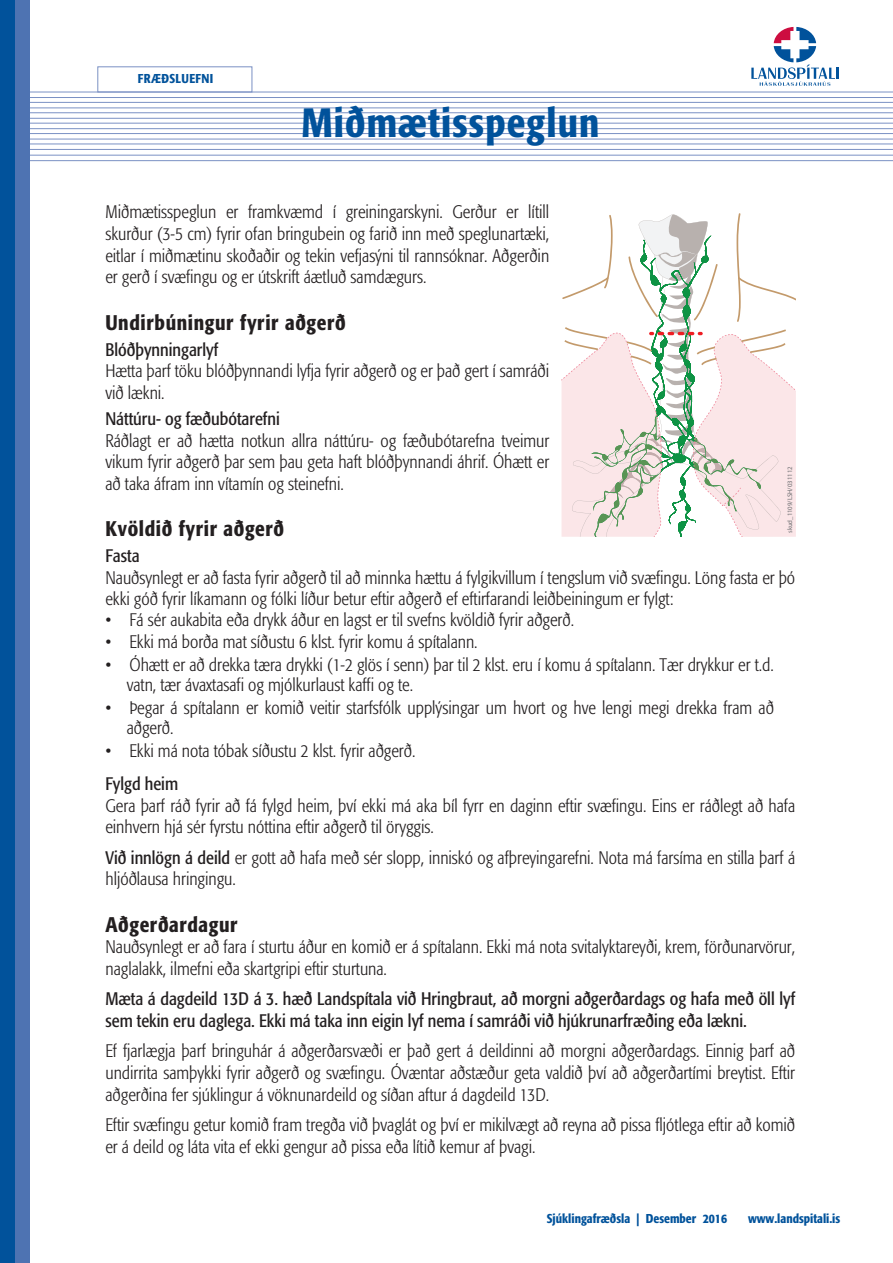
<style>
.page{position:relative;width:893px;height:1263px;background:#fff}
.page>*{position:absolute;margin:0;border:0;box-sizing:border-box;transform-origin:0 0}
.Fyrirsagnir_Bold{font:500 condensed 40.5px "Formata";letter-spacing:.03em;color:#01529b}
.Fyrirsagnir{font:500 condensed 21px "Formata";letter-spacing:.03em;color:#231f20}
.Meginmál_formata_lig{font:300 condensed 18px/21.6px "Formata";color:#231f20}
.Meginmál_formata_lig-2{font:condensed 18px/21.8px "Formata";color:#231f20}
.Milli_millifyrirsagn{font:condensed 18px "Formata";color:#231f20}
.Meginmál_formata_lig-3{font:500 condensed 12.75px "Formata";color:#01529b}
.Meginmál_formata_lig-4{font:500 condensed 12.75px "Formata";letter-spacing:.03em;color:#01529b}
.t1{font:6.75px "Myriad Pro";color:#6c6d70}
.s1{font-weight:400}
</style>
<div class="page">
<div style="left:97px;top:66px;width:155px;height:26px;border:1px solid #7b91c4"></div>
<hr style="left:0;top:92px;width:893px;height:1px;background:#7b91c4">
<hr style="left:0;top:97px;width:893px;height:1px;background:#7b91c4">
<hr style="left:0;top:102px;width:893px;height:1px;background:#7b91c4">
<hr style="left:0;top:108px;width:893px;height:1px;background:#7b91c4">
<hr style="left:0;top:112px;width:893px;height:1px;background:#7b91c4">
<hr style="left:0;top:118px;width:893px;height:1px;background:#7b91c4">
<hr style="left:0;top:123px;width:893px;height:1px;background:#7b91c4">
<hr style="left:0;top:128px;width:893px;height:1px;background:#7b91c4">
<hr style="left:0;top:133px;width:893px;height:1px;background:#7b91c4">
<hr style="left:0;top:139px;width:893px;height:1px;background:#7b91c4">
<hr style="left:0;top:144px;width:893px;height:1px;background:#7b91c4">
<hr style="left:0;top:149px;width:893px;height:1px;background:#7b91c4">
<hr style="left:0;top:155px;width:893px;height:1px;background:#7b91c4">
<hr style="left:0;top:160px;width:893px;height:1px;background:#7b91c4">
<div style="left:0;top:0;width:15px;height:1263px;background:#01529b"></div>
<div style="left:15px;top:0;width:15px;height:1263px;background:#4e73b2"></div>
<svg style="left:751px;top:27px;width:88px;height:59px"></svg>
<svg style="left:561px;top:213px;width:235px;height:324px"></svg>
<img style="left:640px;top:434px;width:34px;height:30px">
<img style="left:625px;top:443px;width:15px;height:8px">
<img style="left:678px;top:438px;width:25px;height:25px">
<p class="Meginmál_formata_lig-4" style="left:138px;top:71px;width:77px">FRÆÐSLUEFNI</p>
<p class="Fyrirsagnir_Bold" style="left:301px;top:98px;width:299px">Miðmætisspeglun</p>
<p class="Meginmál_formata_lig" style="left:105px;top:201px;width:445px;text-align:justify">Miðmætisspeglun er framkvæmd í greiningarskyni. Gerður er lítill skurður (3-5 cm) fyrir ofan bringubein og farið inn með speglunartæki, eitlar í miðmætinu skoðaðir og tekin vefjasýni til rannsóknar. Aðgerðin er gerð í svæfingu og er útskrift áætluð samdægurs.</p>
<p class="Fyrirsagnir" style="left:105px;top:309px;width:242px">Undirbúningur fyrir aðgerð</p>
<p class="Milli_millifyrirsagn" style="left:105px;top:339px;width:114px">Blóðþynningarlyf</p>
<p class="Meginmál_formata_lig" style="left:105px;top:360px;width:445px">Hætta þarf töku blóðþynnandi lyfja fyrir aðgerð og er það gert í samráði við lækni.</p>
<p class="Milli_millifyrirsagn" style="left:105px;top:408px;width:176px">Náttúru- og fæðubótarefni</p>
<p class="Meginmál_formata_lig" style="left:105px;top:430px;width:445px;text-align:justify">Ráðlagt er að hætta notkun allra náttúru- og fæðubótarefna tveimur vikum fyrir aðgerð þar sem þau geta haft blóðþynnandi áhrif. Óhætt er að taka áfram inn vítamín og steinefni.</p>
<p class="Fyrirsagnir" style="left:105px;top:516px;width:180px">Kvöldið fyrir aðgerð</p>
<p class="Milli_millifyrirsagn" style="left:105px;top:545px;width:36px">Fasta</p>
<p class="Meginmál_formata_lig" style="left:105px;top:567px;width:691px">Nauðsynlegt er að fasta fyrir aðgerð til að minnka hættu á fylgikvillum í tengslum við svæfingu. Löng fasta er þó ekki góð fyrir líkamann og fólki líður betur eftir aðgerð ef eftirfarandi leiðbeiningum er fylgt:</p>
<p class="Meginmál_formata_lig" style="left:105px;top:609px;width:470px">• Fá sér aukabita eða drykk áður en lagst er til svefns kvöldið fyrir aðgerð.</p>
<p class="Meginmál_formata_lig" style="left:105px;top:631px;width:374px">• Ekki má borða mat síðustu 6 klst. fyrir komu á spítalann.</p>
<p class="Meginmál_formata_lig" style="left:127px;top:654px;width:649px;line-height:20.4px;text-indent:-21px">• Óhætt er að drekka tæra drykki (1-2 glös í senn) þar til 2 klst. eru í komu á spítalann. Tær drykkur er t.d. vatn, tær ávaxtasafi og mjólkurlaust kaffi og te.</p>
<p class="Meginmál_formata_lig" style="left:127px;top:697px;width:649px;line-height:20.4px;text-indent:-21px">• Þegar á spítalann er komið veitir starfsfólk upplýsingar um hvort og hve lengi megi drekka fram að aðgerð.</p>
<p class="Meginmál_formata_lig" style="left:105px;top:740px;width:311px">• Ekki má nota tóbak síðustu 2 klst. fyrir aðgerð.</p>
<p class="Milli_millifyrirsagn" style="left:105px;top:773px;width:74px">Fylgd heim</p>
<p class="Meginmál_formata_lig" style="left:105px;top:795px;width:691px">Gera þarf ráð fyrir að fá fylgd heim, því ekki má aka bíl fyrr en daginn eftir svæfingu. Eins er ráðlegt að hafa einhvern hjá sér fyrstu nóttina eftir aðgerð til öryggis.</p>
<p class="Meginmál_formata_lig" style="left:105px;top:847px;width:691px"><span class="s1">Við innlögn á deild</span> er gott að hafa með sér slopp, inniskó og afþreyingarefni. Nota má farsíma en stilla þarf á hljóðlausa hringingu.</p>
<p class="Fyrirsagnir" style="left:105px;top:912px;width:134px">Aðgerðardagur</p>
<p class="Meginmál_formata_lig" style="left:105px;top:936px;width:691px">Nauðsynlegt er að fara í sturtu áður en komið er á spítalann. Ekki má nota svitalyktareyði, krem, förðunarvörur, naglalakk, ilmefni eða skartgripi eftir sturtuna.</p>
<p class="Meginmál_formata_lig-2" style="left:105px;top:988px;width:691px">Mæta á dagdeild 13D á 3. hæð Landspítala við Hringbraut, að morgni aðgerðardags og hafa með öll lyf sem tekin eru daglega. Ekki má taka inn eigin lyf nema í samráði við hjúkrunarfræðing eða lækni.</p>
<p class="Meginmál_formata_lig" style="left:105px;top:1040px;width:691px;text-align:justify">Ef fjarlægja þarf bringuhár á aðgerðarsvæði er það gert á deildinni að morgni aðgerðardags. Einnig þarf að undirrita samþykki fyrir aðgerð og svæfingu. Óvæntar aðstæður geta valdið því að aðgerðartími breytist. Eftir aðgerðina fer sjúklingur á vöknunardeild og síðan aftur á dagdeild 13D.</p>
<p class="Meginmál_formata_lig" style="left:105px;top:1114px;width:691px">Eftir svæfingu getur komið fram tregða við þvaglát og því er mikilvægt að reyna að pissa fljótlega eftir að komið er á deild og láta vita ef ekki gengur að pissa eða lítið kemur af þvagi.</p>
<p class="t1" style="left:786px;top:533px;width:68px;rotate:-90deg">skud_1109/LSH/031112</p>
<p class="Meginmál_formata_lig-3" style="left:547px;top:1211px;width:182px">Sjúklingafræðsla | Desember 2016</p>
<p class="Meginmál_formata_lig-3" style="left:748px;top:1211px;width:94px">www.landspitali.is</p>
</div>
